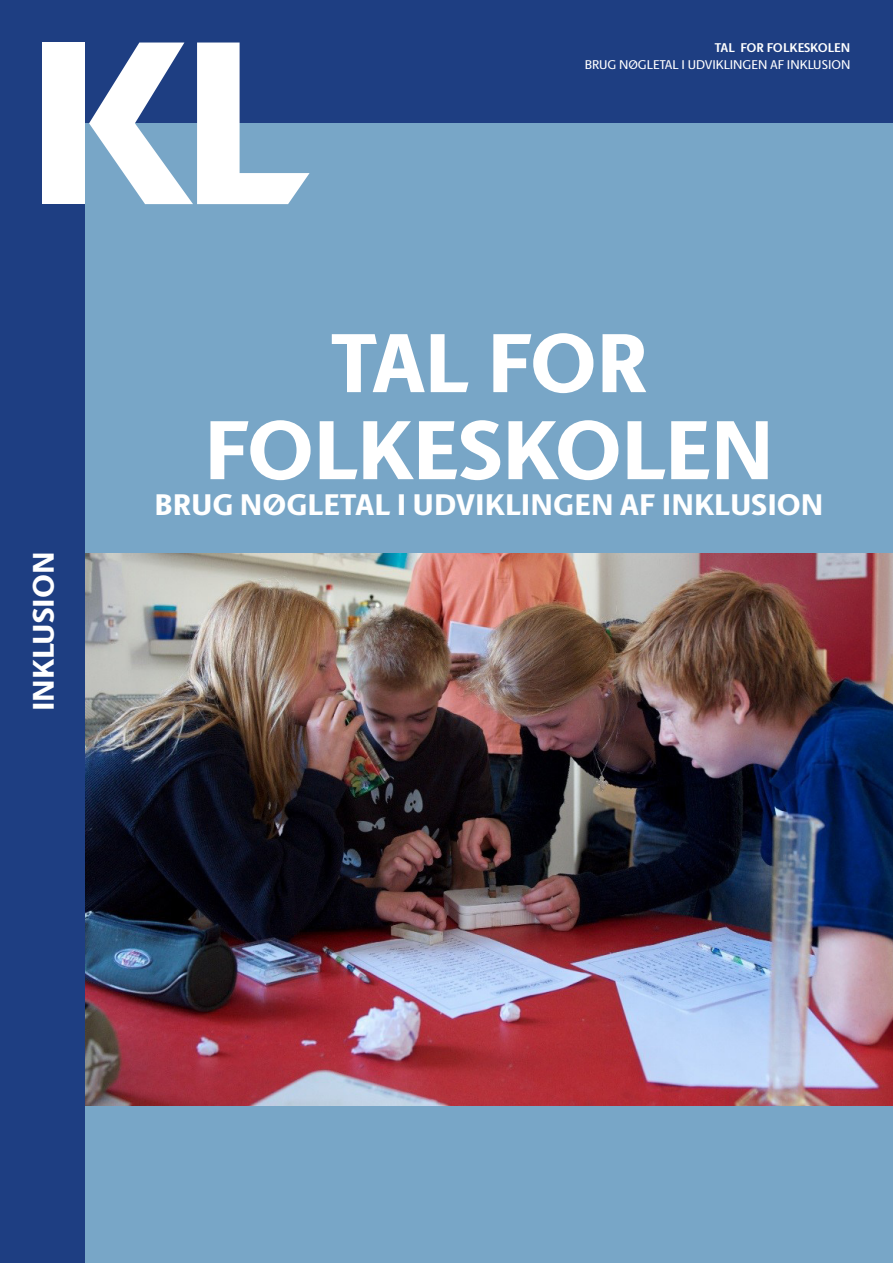
<style>
.page{position:relative;width:893px;height:1263px;background:#1e3e82}
.page>*{position:absolute;margin:0;border:0;box-sizing:border-box;transform-origin:0 0}
.t1{font:800 84px/87px "ID Sans";letter-spacing:-.01em;color:#fff;text-align:center}
.t2{font:800 30px "ID Sans";color:#fff}
.t3{font:12.75px "ID Sans";color:#fff}
.t4{font:700 12.75px "ID Sans";color:#fff}
</style>
<div class="page">
<div style="left:85px;top:123px;width:808px;height:1140px;background:#78a6c7"></div>
<img style="left:85px;top:554px;width:808px;height:551px">
<div style="left:43px;top:43px;width:42px;height:161px;background:#fff"></div>
<svg style="left:89px;top:43px;width:221px;height:161px"></svg>
<p class="t4" style="left:715px;top:40px;width:137px">TAL FOR FOLKESKOLEN</p>
<p class="t3" style="left:585px;top:58px;width:267px">BRUG NØGLETAL I UDVIKLINGEN AF INKLUSION</p>
<p class="t2" style="left:25px;top:711px;width:161px;rotate:-90deg">INKLUSION</p>
<h1 class="t1" style="left:204px;top:320px;width:571px">TAL FOR<br>FOLKESKOLEN</h1>
<p class="t2" style="left:154px;top:486px;width:671px">BRUG NØGLETAL I UDVIKLINGEN AF INKLUSION</p>
</div>
